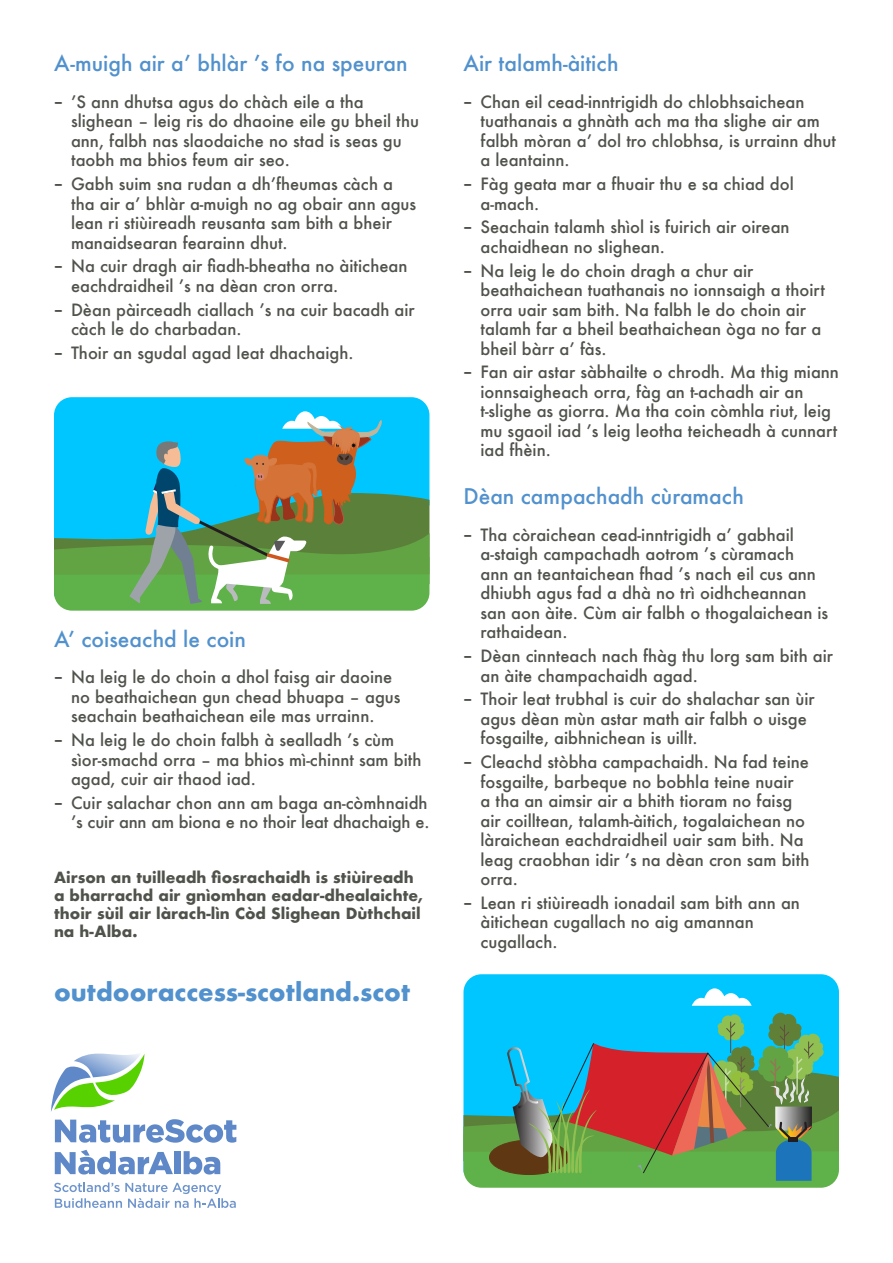
<style>
.page{position:relative;width:893px;height:1263px;background:#fff}
.page>*{position:absolute;margin:0;border:0;box-sizing:border-box;transform-origin:0 0}
.Web_address{font:700 24px "Futura";color:#5191cd}
.Sub_heading{font:500 21px "Futura";color:#5191cd}
.t1{font:500 16.5px/19.5px "Futura";color:#50534c}
.Body{font:700 15px/18px "Futura";color:#50534c}
.s1{font-family:"Gotham"}
</style>
<div class="page">
<svg style="left:54px;top:397px;width:375px;height:14px;background:#09c8ff"></svg>
<div style="left:54px;top:557px;width:375px;height:54px;background:#5fb249"></div>
<svg style="left:54px;top:411px;width:375px;height:193px"></svg>
<svg style="left:464px;top:974px;width:375px;height:14px;background:#0bc8ff"></svg>
<div style="left:463px;top:1134px;width:376px;height:54px;background:#5fb249"></div>
<svg style="left:463px;top:988px;width:376px;height:193px"></svg>
<svg style="left:55px;top:1150px;width:118px;height:24px"></svg>
<div style="left:174px;top:1151px;width:6px;height:23px;background:#5e88c7"></div>
<svg style="left:184px;top:1151px;width:36px;height:23px"></svg>
<svg style="left:54px;top:1182px;width:182px;height:26px"></svg>
<svg style="left:55px;top:1119px;width:181px;height:24px"></svg>
<svg style="left:51px;top:1053px;width:94px;height:59px"></svg>
<p class="Sub_heading" style="left:54px;top:49px;width:355px">A-muigh air a’ bhlàr ’s fo na speuran</p>
<p class="t1" style="left:71px;top:92px;width:350px;text-indent:-17px"><span class="s1">–</span> ’S ann dhutsa agus do chàch eile a tha slighean – leig ris do dhaoine eile gu bheil thu ann, falbh nas slaodaiche no stad is seas gu taobh ma bhios feum air seo.</p>
<p class="t1" style="left:71px;top:174px;width:347px;text-indent:-17px"><span class="s1">–</span> Gabh suim sna rudan a dh’fheumas càch a tha air a’ bhlàr a-muigh no ag obair ann agus lean ri stiùireadh reusanta sam bith a bheir manaidsearan fearainn dhut.</p>
<p class="t1" style="left:71px;top:256px;width:338px;text-indent:-17px"><span class="s1">–</span> Na cuir dragh air fiadh-bheatha no àitichean eachdraidheil ’s na dèan cron orra.</p>
<p class="t1" style="left:71px;top:299px;width:345px;text-indent:-17px"><span class="s1">–</span> Dèan pàirceadh ciallach ’s na cuir bacadh air càch le do charbadan.</p>
<p class="t1" style="left:54px;top:343px;width:301px"><span class="s1">–</span> Thoir an sgudal agad leat dhachaigh.</p>
<p class="Sub_heading" style="left:54px;top:625px;width:194px">A’ coiseachd le coin</p>
<p class="t1" style="left:71px;top:667px;width:331px;text-indent:-17px"><span class="s1">–</span> Na leig le do choin a dhol faisg air daoine no beathaichean gun chead bhuapa – agus seachain beathaichean eile mas urrainn.</p>
<p class="t1" style="left:71px;top:730px;width:352px;text-indent:-17px"><span class="s1">–</span> Na leig le do choin falbh à sealladh ’s cùm sìor-smachd orra – ma bhios mì-chinnt sam bith agad, cuir air thaod iad.</p>
<p class="t1" style="left:54px;top:793px;width:377px;text-align:right"><span class="s1">–</span> Cuir salachar chon ann am baga an-còmhnaidh ’s cuir ann am biona e no thoir leat dhachaigh e.</p>
<p class="Body" style="left:54px;top:868px;width:371px">Airson an tuilleadh fiosrachaidh is stiùireadh a bharrachd air gnìomhan eadar-dhealaichte, thoir sùil air làrach-lìn Còd Slighean Dùthchail na h-Alba.</p>
<p class="Web_address" style="left:54px;top:974px;width:358px">outdooraccess-scotland.scot</p>
<p class="Sub_heading" style="left:463px;top:49px;width:157px">Air talamh-àitich</p>
<p class="t1" style="left:480px;top:92px;width:357px;text-indent:-17px"><span class="s1">–</span> Chan eil cead-inntrigidh do chlobhsaichean tuathanais a ghnàth ach ma tha slighe air am falbh mòran a’ dol tro chlobhsa, is urrainn dhut a leantainn.</p>
<p class="t1" style="left:480px;top:174px;width:315px;text-indent:-17px"><span class="s1">–</span> Fàg geata mar a fhuair thu e sa chiad dol a-mach.</p>
<p class="t1" style="left:480px;top:217px;width:311px;text-indent:-17px"><span class="s1">–</span> Seachain talamh shìol is fuirich air oirean achaidhean no slighean.</p>
<p class="t1" style="left:480px;top:260px;width:346px;text-indent:-17px"><span class="s1">–</span> Na leig le do choin dragh a chur air beathaichean tuathanais no ionnsaigh a thoirt orra uair sam bith. Na falbh le do choin air talamh far a bheil beathaichean òga no far a bheil bàrr a’ fàs.</p>
<p class="t1" style="left:480px;top:362px;width:360px;text-indent:-17px"><span class="s1">–</span> Fan air astar sàbhailte o chrodh. Ma thig miann ionnsaigheach orra, fàg an t-achadh air an t-slighe as giorra. Ma tha coin còmhla riut, leig mu sgaoil iad ’s leig leotha teicheadh à cunnart iad fhèin.</p>
<p class="Sub_heading" style="left:463px;top:482px;width:282px">Dèan campachadh cùramach</p>
<p class="t1" style="left:480px;top:525px;width:349px;text-indent:-17px"><span class="s1">–</span> Tha còraichean cead-inntrigidh a’ gabhail a-staigh campachadh aotrom ’s cùramach<br>ann an teantaichean fhad ’s nach eil cus ann dhiubh agus fad a dhà no trì oidhcheannan san aon àite. Cùm air falbh o thogalaichean is rathaidean.</p>
<p class="t1" style="left:480px;top:646px;width:354px;text-indent:-17px"><span class="s1">–</span> Dèan cinnteach nach fhàg thu lorg sam bith air an àite champachaidh agad.</p>
<p class="t1" style="left:480px;top:689px;width:336px;text-indent:-17px"><span class="s1">–</span> Thoir leat trubhal is cuir do shalachar san ùir agus dèan mùn astar math air falbh o uisge fosgailte, aibhnichean is uillt.</p>
<p class="t1" style="left:480px;top:752px;width:331px;text-indent:-17px"><span class="s1">–</span> Cleachd stòbha campachaidh. Na fad teine fosgailte, barbeque no bobhla teine nuair<br>a tha an aimsir air a bhith tioram no faisg air coilltean, talamh-àitich, togalaichean no làraichean eachdraidheil uair sam bith. Na leag craobhan idir ’s na dèan cron sam bith orra.</p>
<p class="t1" style="left:480px;top:893px;width:321px;text-indent:-17px"><span class="s1">–</span> Lean ri stiùireadh ionadail sam bith ann an àitichean cugallach no aig amannan cugallach.</p>
</div>
